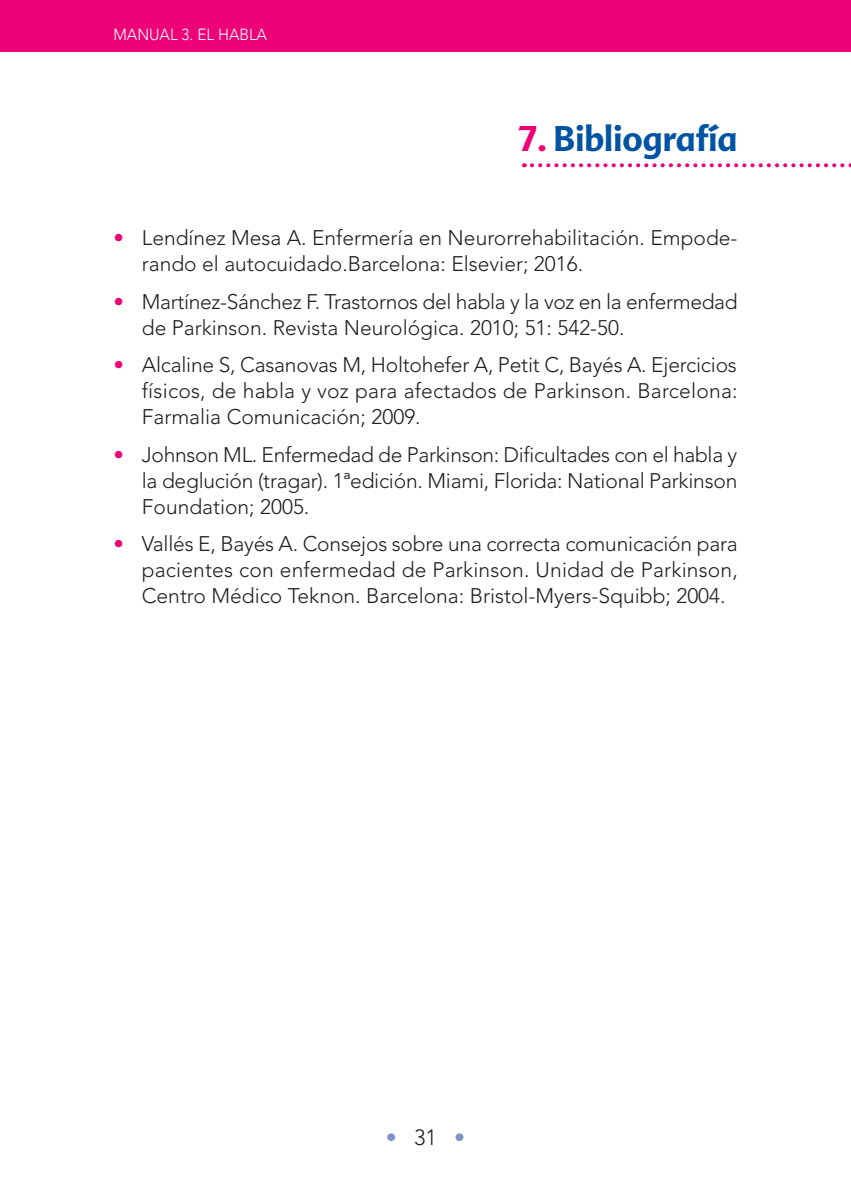
<style>
.page{position:relative;width:851px;height:1191px;background:#fff}
.page>*{position:absolute;margin:0;border:0;box-sizing:border-box;transform-origin:0 0}
.t1{font:700 34px "Advert";color:#0154a3;scale:.95 1}
.t2{font:300 22px "Avenir LT Std";color:#8093c8}
.t3{font:300 21px/26px "Avenir LT Std";color:#231f20;text-align:justify}
.t4{font:300 16px "Avenir LT Std";color:#fff;scale:.95 1}
.s1{color:#ed0277}
.s2{font-weight:500;color:#ed0277}
.s3{color:#231f20}
</style>
<div class="page">
<div style="left:0;top:0;width:850px;height:51px;background:#ed0277"></div>
<svg style="left:532px;top:163px;width:319px;height:4px"></svg>
<p class="t4" style="left:113px;top:26px;width:163px">MANUAL 3. EL HABLA</p>
<h1 class="t1" style="left:517px;top:117px;width:233px"><span class="s1">7.</span> Bibliografía</h1>
<p class="t3" style="left:142px;top:225px;width:597px;text-indent:-28px"><span class="s2">•</span> Lendínez Mesa A. Enfermería en Neurorrehabilitación. Empode&shy;rando el autocuidado.Barcelona: Elsevier; 2016.</p>
<p class="t3" style="left:142px;top:289px;width:597px;text-indent:-28px"><span class="s2">•</span> Martínez-Sánchez F. Trastornos del habla y la voz en la enfermedad de Parkinson. Revista Neurológica. 2010; 51: 542-50.</p>
<p class="t3" style="left:142px;top:352px;width:597px;text-indent:-28px"><span class="s2">•</span> Alcaline S, Casanovas M, Holtohefer A, Petit C, Bayés A. Ejercicios físicos, de habla y voz para afectados de Parkinson. Barcelona:<br>Farmalia Comunicación; 2009.</p>
<p class="t3" style="left:142px;top:441px;width:597px;text-indent:-28px"><span class="s2">•</span> Johnson ML. Enfermedad de Parkinson: Dificultades con el habla y la deglución (tragar). 1ªedición. Miami, Florida: National Parkinson Foundation; 2005.</p>
<p class="t3" style="left:142px;top:531px;width:597px;text-indent:-28px"><span class="s2">•</span> Vallés E, Bayés A. Consejos sobre una correcta comunicación para pacientes con enfermedad de Parkinson. Unidad de Parkinson, Centro Médico Teknon. Barcelona: Bristol-Myers-Squibb; 2004.</p>
<p class="t2" style="left:386px;top:1124px;width:81px">• <span class="s3">31</span> •</p>
</div>
